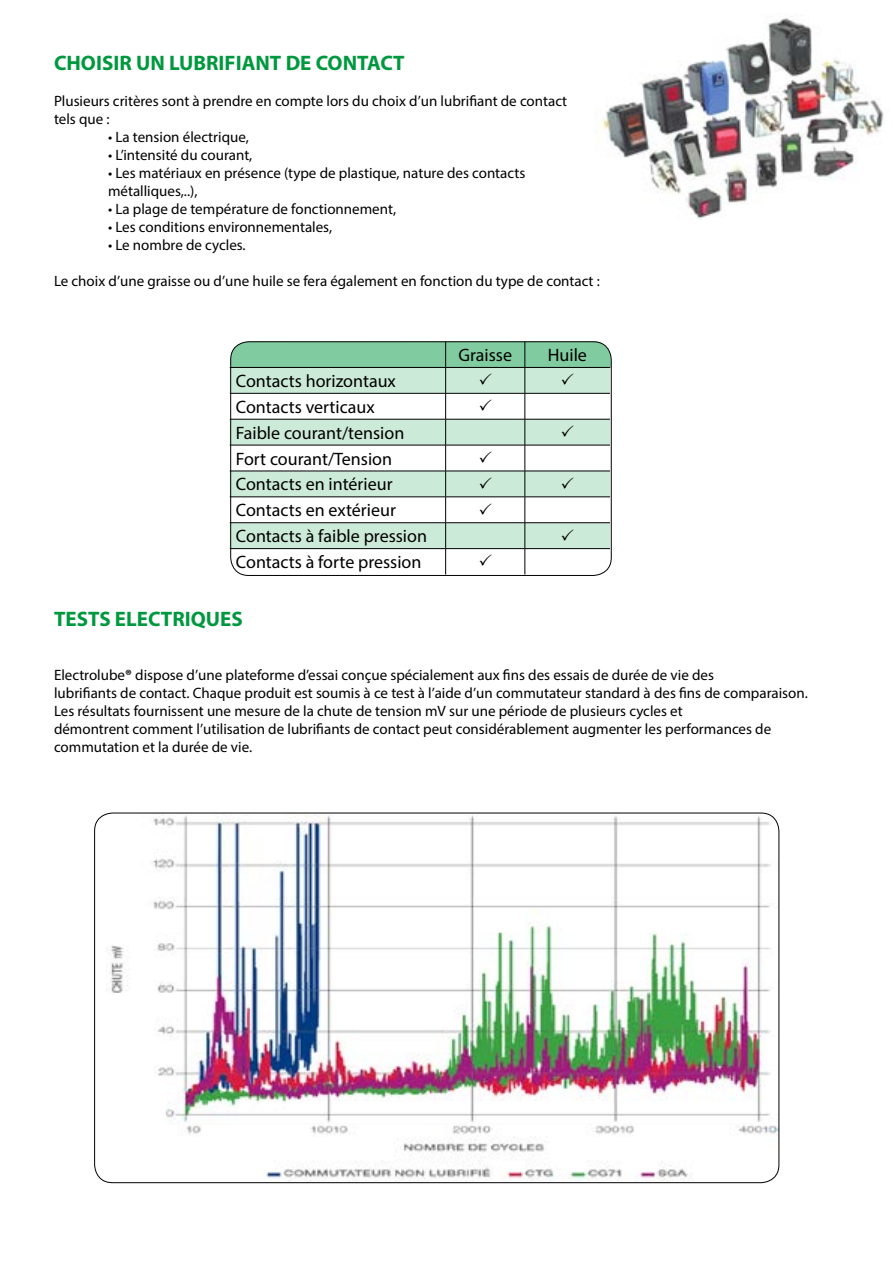
<style>
.page{position:relative;width:893px;height:1263px;background:#fff}
.page>*{position:absolute;margin:0;border:0;box-sizing:border-box;transform-origin:0 0}
.t1{font:700 21px "Myriad Pro";color:#00983f}
.t2{font:18px/26px "Myriad Pro";color:#000}
.t3{font:15px/18px "Myriad Pro";color:#000}
.s1{font-weight:700}
</style>
<div class="page">
<img style="left:95px;top:813px;width:684px;height:370px">
<img style="left:601px;top:18px;width:283px;height:201px">
<svg style="left:229px;top:341px;width:382px;height:234px"></svg>
<h1 class="t1" style="left:54px;top:49px;width:352px">CHOISIR UN LUBRIFIANT DE CONTACT</h1>
<p class="t3" style="left:54px;top:91px;width:515px">Plusieurs critères sont à prendre en compte lors du choix d’un lubrifiant de contact tels que :</p>
<p class="t3" style="left:108px;top:127px;width:142px">• La tension électrique,</p>
<p class="t3" style="left:108px;top:145px;width:146px">• L’intensité du courant,</p>
<p class="t3" style="left:108px;top:163px;width:419px">• Les matériaux en présence (type de plastique, nature des contacts métalliques,..),</p>
<p class="t3" style="left:108px;top:199px;width:290px">• La plage de température de fonctionnement,</p>
<p class="t3" style="left:108px;top:217px;width:226px">• Les conditions environnementales,</p>
<p class="t3" style="left:108px;top:235px;width:139px">• Le nombre de cycles.</p>
<p class="t3" style="left:54px;top:271px;width:547px">Le choix d’une graisse ou d’une huile se fera également en fonction du type de contact :</p>
<p class="t2" style="left:236px;top:368px;width:193px">Contacts horizontaux<br>Contacts verticaux<br>Faible courant/tension<br>Fort courant/Tension<br>Contacts en intérieur<br>Contacts en extérieur<br>Contacts à faible pression<br>Contacts à forte pression</p>
<h1 class="t1" style="left:54px;top:605px;width:190px">TESTS ELECTRIQUES</h1>
<p class="t2" style="left:458px;top:342px;width:55px">Graisse</p>
<p class="t2" style="left:548px;top:342px;width:41px">Huile</p>
<p class="t3" style="left:54px;top:665px;width:755px">Electrolube<span class="s1">®</span> dispose d’une plateforme d’essai conçue spécialement aux fins des essais de durée de vie des<br>lubrifiants de contact. Chaque produit est soumis à ce test à l’aide d’un commutateur standard à des fins de comparaison.<br>Les résultats fournissent une mesure de la chute de tension mV sur une période de plusieurs cycles et<br>démontrent comment l’utilisation de lubrifiants de contact peut considérablement augmenter les performances de commutation et la durée de vie.</p>
</div>
